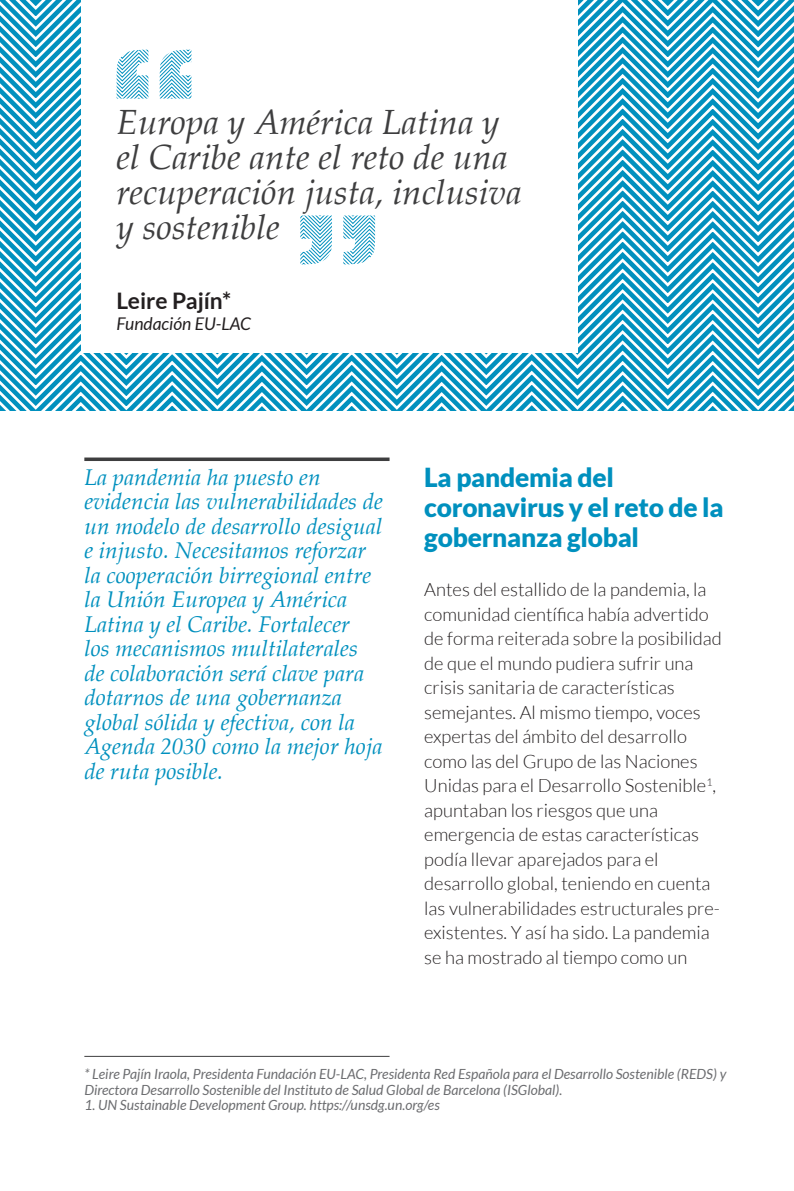
<style>
.page{position:relative;width:794px;height:1191px;background:#fff}
.page>*{position:absolute;margin:0;border:0;box-sizing:border-box;transform-origin:0 0}
.t1{font:italic 35px/35px "Palatino";color:#3e3e3f}
.texto_corrido{font:900 26.25px/29.8px "Lato";letter-spacing:-.01em;color:#0090be}
.t2{font:italic 22.75px/24.5px "Palatino";color:#0090be}
.t3{font:700 22.75px "Lato";color:#231f20}
.texto_corrido-2{font:300 18.38px/24.5px "Lato";color:#231f20}
.t4{font:italic 17.5px "Lato";color:#231f20}
.t5{font:italic 14px/15.8px "Lato";color:#6c6d70}
</style>
<div class="page">
<svg style="left:0;top:0;width:794px;height:410px"></svg>
<div style="left:81px;top:0;width:496px;height:353px;background:#fff"></div>
<svg style="left:117px;top:50px;width:74px;height:49px"></svg>
<svg style="left:300px;top:215px;width:75px;height:49px"></svg>
<svg style="left:84px;top:457px;width:305px;height:4px"></svg>
<hr style="left:84px;top:1056px;width:305px;height:1px;background:#3e3e3f">
<p class="t1" style="left:117px;top:104px;width:406px">Europa y América Latina y el Caribe ante el reto de una recuperación justa, inclusiva y sostenible</p>
<p class="t3" style="left:117px;top:287px;width:116px">Leire Pajín*</p>
<p class="t4" style="left:117px;top:313px;width:136px">Fundación EU-LAC</p>
<p class="t2" style="left:84px;top:464px;width:300px">La pandemia ha puesto en evidencia las vulnerabilidades de un modelo de desarrollo desigual e injusto. Necesitamos reforzar la cooperación birregional entre la Unión Europea y América<br>Latina y el Caribe. Fortalecer<br>los mecanismos multilaterales de colaboración será clave para dotarnos de una gobernanza global sólida y efectiva, con la<br>Agenda 2030 como la mejor hoja de ruta posible.</p>
<p class="texto_corrido" style="left:424px;top:462px;width:301px">La pandemia del coronavirus y el reto de la gobernanza global</p>
<p class="texto_corrido-2" style="left:424px;top:577px;width:299px">Antes del estallido de la pandemia, la comunidad científica había advertido de forma reiterada sobre la posibilidad de que el mundo pudiera sufrir una crisis sanitaria de características semejantes. Al mismo tiempo, voces expertas del ámbito del desarrollo como las del Grupo de las Naciones Unidas para el Desarrollo Sostenible<sup>1</sup>, apuntaban los riesgos que una emergencia de estas características podía llevar aparejados para el desarrollo global, teniendo en cuenta las vulnerabilidades estructurales pre&shy;existentes. Y así ha sido. La pandemia se ha mostrado al tiempo como un</p>
<p class="t5" style="left:84px;top:1066px;width:643px">* Leire Pajín Iraola, Presidenta Fundación EU-LAC, Presidenta Red Española para el Desarrollo Sostenible (REDS) y<br>Directora Desarrollo Sostenible del Instituto de Salud Global de Barcelona (ISGlobal).</p>
<p class="t5" style="left:84px;top:1097px;width:357px">1. UN Sustainable Development Group. https://unsdg.un.org/es</p>
</div>
